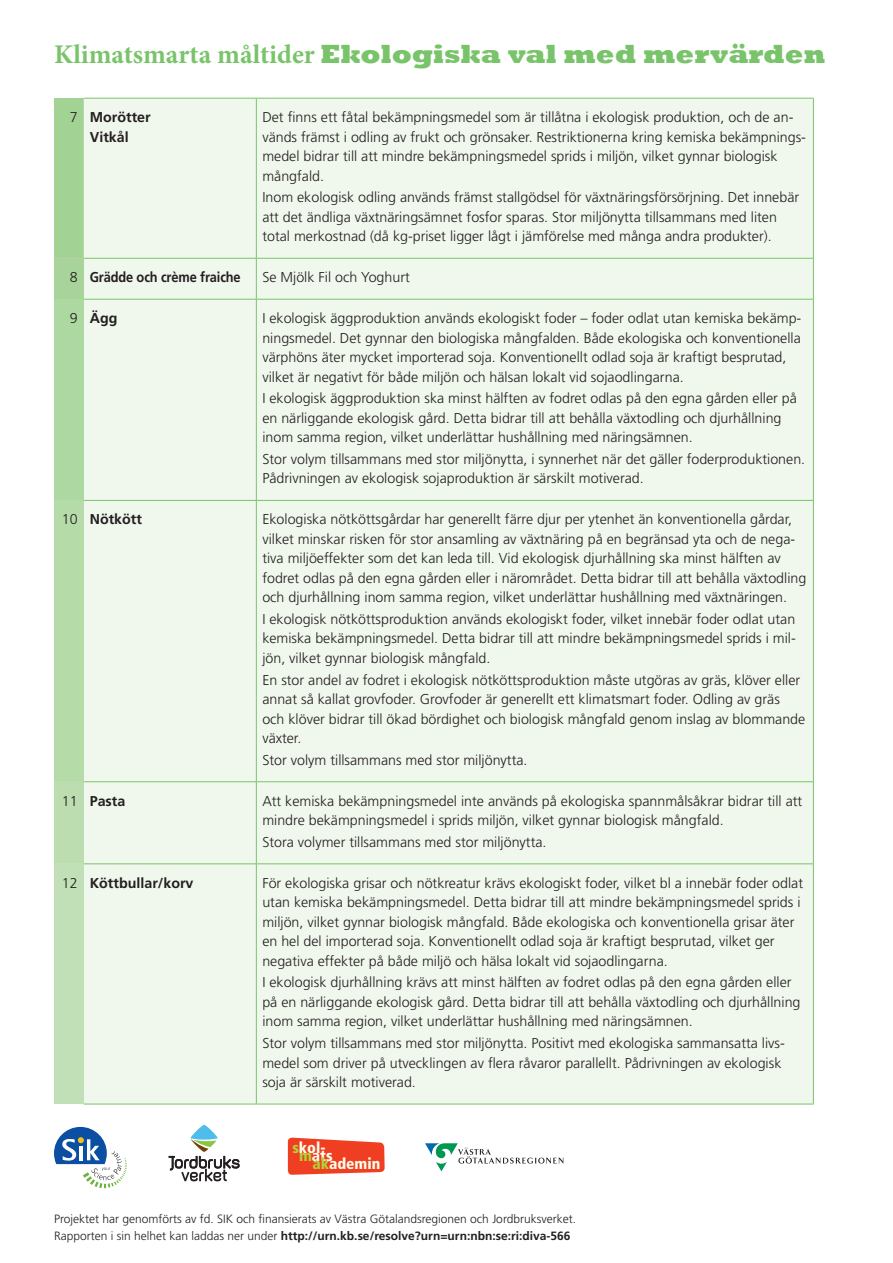
<style>
.page{position:relative;width:893px;height:1263px;background:#fff}
.page>*{position:absolute;margin:0;border:0;box-sizing:border-box;transform-origin:0 0}
.t1{font:800 27px "Rockwell";color:#79c46a}
.t2{font:900 condensed 15.45px "Frutiger";color:#fffde9}
.t3{font:300 14.25px/19.5px "Frutiger";color:#231f20}
.t4{font:700 14.25px "Frutiger";color:#231f20}
.t5{font:700 14.25px "Frutiger";color:#231f20;scale:.9 1}
.Bröd{font:300 12px "Frutiger";color:#231f20}
.Bröd-2{font:700 12px "Frutiger";color:#231f20}
.s1{font-family:"Minion Pro";font-weight:700}
.s2{color:#b3d234}
.s3{font-weight:300}
</style>
<div class="page">
<svg style="left:54px;top:1127px;width:73px;height:61px"></svg>
<svg style="left:169px;top:1125px;width:71px;height:56px"></svg>
<svg style="left:288px;top:1137px;width:97px;height:38px;background:#f1573f"></svg>
<svg style="left:425px;top:1143px;width:139px;height:28px"></svg>
<div style="left:54px;top:98px;width:30px;height:160px;background:#a2d294"></div>
<div style="left:84px;top:99px;width:729px;height:1005px;background:#f0f7ed"></div>
<div style="left:54px;top:258px;width:30px;height:41px;background:#a8d49b"></div>
<div style="left:54px;top:299px;width:30px;height:201px;background:#aed8a2"></div>
<div style="left:54px;top:500px;width:30px;height:282px;background:#b5dba9"></div>
<div style="left:54px;top:782px;width:30px;height:82px;background:#bcddb0"></div>
<div style="left:54px;top:864px;width:30px;height:240px;background:#c2e0b7"></div>
<hr style="left:84px;top:98px;width:172px;height:1px;background:#79c46a">
<hr style="left:256px;top:98px;width:558px;height:1px;background:#79c46a">
<hr style="left:84px;top:258px;width:172px;height:1px;background:#79c46a">
<hr style="left:256px;top:258px;width:558px;height:1px;background:#79c46a">
<hr style="left:84px;top:299px;width:172px;height:1px;background:#79c46a">
<hr style="left:256px;top:299px;width:558px;height:1px;background:#79c46a">
<hr style="left:84px;top:500px;width:172px;height:1px;background:#79c46a">
<hr style="left:256px;top:500px;width:558px;height:1px;background:#79c46a">
<hr style="left:84px;top:781px;width:172px;height:1px;background:#79c46a">
<hr style="left:256px;top:781px;width:558px;height:1px;background:#79c46a">
<hr style="left:84px;top:863px;width:172px;height:1px;background:#79c46a">
<hr style="left:256px;top:863px;width:558px;height:1px;background:#79c46a">
<hr style="left:84px;top:1104px;width:172px;height:1px;background:#79c46a">
<hr style="left:256px;top:99px;width:1px;height:159px;background:#79c46a">
<hr style="left:813px;top:99px;width:1px;height:159px;background:#79c46a">
<hr style="left:256px;top:259px;width:1px;height:40px;background:#79c46a">
<hr style="left:813px;top:259px;width:1px;height:40px;background:#79c46a">
<hr style="left:256px;top:300px;width:1px;height:200px;background:#79c46a">
<hr style="left:813px;top:300px;width:1px;height:200px;background:#79c46a">
<hr style="left:256px;top:501px;width:1px;height:280px;background:#79c46a">
<hr style="left:813px;top:501px;width:1px;height:280px;background:#79c46a">
<hr style="left:256px;top:782px;width:1px;height:81px;background:#79c46a">
<hr style="left:813px;top:782px;width:1px;height:81px;background:#79c46a">
<hr style="left:256px;top:864px;width:1px;height:240px;background:#79c46a">
<hr style="left:813px;top:864px;width:1px;height:240px;background:#79c46a">
<hr style="left:256px;top:1104px;width:558px;height:1px;background:#79c46a">
<hr style="left:54px;top:258px;width:30px;height:1px;background:#bdcfa1">
<p class="t1" style="left:54px;top:39px;width:773px"><span class="s1">Klimatsmarta måltider</span> Ekologiska val med mervärden</p>
<p class="t3" style="left:70px;top:107px;width:9px">7</p>
<p class="t4" style="left:90px;top:109px;width:62px">Morötter</p>
<p class="t4" style="left:90px;top:128px;width:40px">Vitkål</p>
<p class="t3" style="left:262px;top:107px;width:545px">Det finns ett fåtal bekämpningsmedel som är tillåtna i ekologisk produktion, och de an&shy;vänds främst i odling av frukt och grönsaker. Restriktionerna kring kemiska bekämpnings&shy;medel bidrar till att mindre bekämpningsmedel sprids i miljön, vilket gynnar biologisk mångfald.</p>
<p class="t3" style="left:262px;top:188px;width:538px">Inom ekologisk odling används främst stallgödsel för växtnäringsförsörjning. Det innebär att det ändliga växtnäringsämnet fosfor sparas. Stor miljönytta tillsammans med liten total merkostnad (då kg-priset ligger lågt i jämförelse med många andra produkter).</p>
<p class="t3" style="left:70px;top:267px;width:9px">8</p>
<p class="t5" style="left:90px;top:269px;width:169px">Grädde och crème fraiche</p>
<p class="t3" style="left:262px;top:267px;width:149px">Se Mjölk Fil och Yoghurt</p>
<p class="t3" style="left:70px;top:308px;width:9px">9</p>
<p class="t4" style="left:90px;top:310px;width:29px">Ägg</p>
<p class="t3" style="left:262px;top:308px;width:540px">I ekologisk äggproduktion används ekologiskt foder – foder odlat utan kemiska bekämp&shy;ningsmedel. Det gynnar den biologiska mångfalden. Både ekologiska och konventionella värphöns äter mycket importerad soja. Konventionellt odlad soja är kraftigt besprutad, vilket är negativt för både miljön och hälsan lokalt vid sojaodlingarna.</p>
<p class="t3" style="left:262px;top:389px;width:536px">I ekologisk äggproduktion ska minst hälften av fodret odlas på den egna gården eller på en närliggande ekologisk gård. Detta bidrar till att behålla växtodling och djurhållning inom samma region, vilket underlättar hushållning med näringsämnen.</p>
<p class="t3" style="left:262px;top:449px;width:544px">Stor volym tillsammans med stor miljönytta, i synnerhet när det gäller foderproduktionen.<br>Pådrivningen av ekologisk sojaproduktion är särskilt motiverad.</p>
<p class="t3" style="left:62px;top:510px;width:17px">10</p>
<p class="t4" style="left:90px;top:511px;width:54px">Nötkött</p>
<p class="t3" style="left:262px;top:510px;width:545px">Ekologiska nötköttsgårdar har generellt färre djur per ytenhet än konventionella gårdar, vilket minskar risken för stor ansamling av växtnäring på en begränsad yta och de nega&shy;tiva miljöeffekter som det kan leda till. Vid ekologisk djurhållning ska minst hälften av fodret odlas på den egna gården eller i närområdet. Detta bidrar till att behålla växtodling och djurhållning inom samma region, vilket underlättar hushållning med växtnäringen.</p>
<p class="t3" style="left:262px;top:609px;width:535px;text-align:justify">I ekologisk nötköttsproduktion används ekologiskt foder, vilket innebär foder odlat utan kemiska bekämpningsmedel. Detta bidrar till att mindre bekämpningsmedel sprids i mil&shy;jön, vilket gynnar biologisk mångfald.</p>
<p class="t3" style="left:262px;top:670px;width:544px">En stor andel av fodret i ekologisk nötköttsproduktion måste utgöras av gräs, klöver eller annat så kallat grovfoder. Grovfoder är generellt ett klimatsmart foder. Odling av gräs och klöver bidrar till ökad bördighet och biologisk mångfald genom inslag av blommande växter.</p>
<p class="t3" style="left:262px;top:750px;width:267px">Stor volym tillsammans med stor miljönytta.</p>
<p class="t3" style="left:62px;top:791px;width:17px">11</p>
<p class="t4" style="left:90px;top:792px;width:37px">Pasta</p>
<p class="t3" style="left:262px;top:791px;width:541px">Att kemiska bekämpningsmedel inte används på ekologiska spannmålsåkrar bidrar till att mindre bekämpningsmedel i sprids miljön, vilket gynnar biologisk mångfald.</p>
<p class="t3" style="left:262px;top:832px;width:286px">Stora volymer tillsammans med stor miljönytta.</p>
<p class="t3" style="left:62px;top:873px;width:17px">12</p>
<p class="t4" style="left:90px;top:874px;width:105px">Köttbullar/korv</p>
<p class="t3" style="left:262px;top:873px;width:542px">För ekologiska grisar och nötkreatur krävs ekologiskt foder, vilket bl a innebär foder odlat utan kemiska bekämpningsmedel. Detta bidrar till att mindre bekämpningsmedel sprids i miljön, vilket gynnar biologisk mångfald. Både ekologiska och konventionella grisar äter en hel del importerad soja. Konventionellt odlad soja är kraftigt besprutad, vilket ger negativa effekter på både miljö och hälsa lokalt vid sojaodlingarna.</p>
<p class="t3" style="left:262px;top:973px;width:540px">I ekologisk djurhållning krävs att minst hälften av fodret odlas på den egna gården eller på en närliggande ekologisk gård. Detta bidrar till att behålla växtodling och djurhållning inom samma region, vilket underlättar hushållning med näringsämnen.</p>
<p class="t3" style="left:262px;top:1033px;width:524px">Stor volym tillsammans med stor miljönytta. Positivt med ekologiska sammansatta livs&shy;medel som driver på utvecklingen av flera råvaror parallellt. Pådrivningen av ekologisk soja är särskilt motiverad.</p>
<p class="t2" style="left:292px;top:1138px;width:35px"><span class="s2">s</span>kol-</p>
<p class="t2" style="left:299px;top:1146px;width:35px"><span class="s2">m</span>ats</p>
<p class="t2" style="left:313px;top:1154px;width:69px"><span class="s2">ak</span>ademin</p>
<p class="Bröd" style="left:54px;top:1212px;width:524px">Projektet har genomförts av fd. SIK och finansierats av Västra Götalandsregionen och Jordbruksverket.</p>
<p class="Bröd-2" style="left:54px;top:1228px;width:518px"><span class="s3">Rapporten i sin helhet kan laddas ner under</span> http://urn.kb.se/resolve?urn=urn:nbn:se:ri:diva-566</p>
</div>
